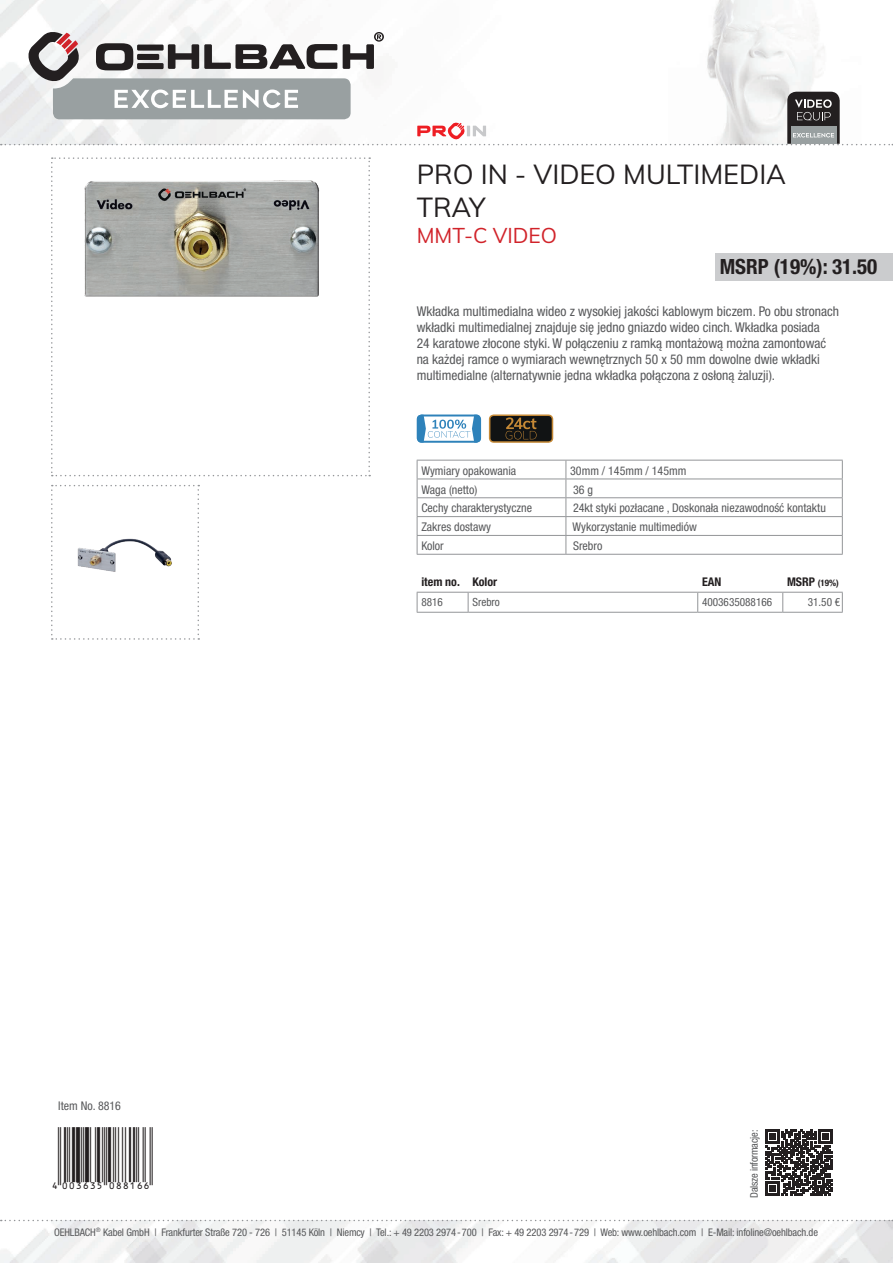
<style>
.page{position:relative;width:893px;height:1263px;background:#fff}
.page>*{position:absolute;margin:0;border:0;box-sizing:border-box;transform-origin:0 0}
.t1{font:27px/32.4px "Muli";color:#231f20}
.t2{font:27px "EAN";color:#231f20}
.t3{font:700 condensed 21px "Helvetica Neue LTW1 G";color:#231f20}
.t4{font:21px "Muli";color:#d1232a}
.t5{font:condensed 13.5px/16.2px "Helvetica Neue LTW1 G";color:#57585a}
.t6{font:condensed 12px "Helvetica Neue LTW1 G";color:#57585a}
.t7{font:700 condensed 12px "Helvetica Neue LTW1 G";color:#231f20}
.t8{font:condensed 11.25px "Helvetica Neue LTW1 G";color:#57585a}
.t9{font:condensed 10.5px "Helvetica Neue LTW1 G";letter-spacing:-.01em;color:#57585a}
.t10{font:700 condensed 9px "Helvetica Neue LTW1 G";color:#231f20}
.s1{font-size:12px}
</style>
<div class="page">
<img style="left:0;top:1220px;width:893px;height:43px">
<img style="left:0;top:0;width:818px;height:145px">
<svg style="left:1px;top:1220px;width:892px;height:1px"></svg>
<svg style="left:51px;top:157px;width:319px;height:319px"></svg>
<svg style="left:51px;top:485px;width:148px;height:155px"></svg>
<svg style="left:417px;top:414px;width:64px;height:29px"></svg>
<svg style="left:489px;top:414px;width:64px;height:29px;background:#433623"></svg>
<svg style="left:766px;top:1129px;width:66px;height:67px"></svg>
<svg style="left:1px;top:31px;width:892px;height:114px"></svg>
<svg style="left:417px;top:591px;width:426px;height:21px"></svg>
<hr style="left:417px;top:612px;width:51px;height:1px;background:#939598">
<hr style="left:468px;top:612px;width:230px;height:1px;background:#939598">
<hr style="left:698px;top:612px;width:85px;height:1px;background:#939598">
<hr style="left:783px;top:612px;width:60px;height:1px;background:#939598">
<hr style="left:417px;top:592px;width:51px;height:1px;background:#939598">
<hr style="left:468px;top:592px;width:230px;height:1px;background:#939598">
<hr style="left:698px;top:592px;width:85px;height:1px;background:#939598">
<hr style="left:783px;top:592px;width:60px;height:1px;background:#939598">
<div style="left:715px;top:253px;width:178px;height:27px;background:#cbccce"></div>
<svg style="left:417px;top:460px;width:426px;height:94px"></svg>
<hr style="left:417px;top:554px;width:149px;height:1px;background:#939598">
<hr style="left:566px;top:554px;width:277px;height:1px;background:#939598">
<h1 class="t1" style="left:417px;top:157px;width:371px">PRO IN - VIDEO MULTIMEDIA<br>TRAY</h1>
<h2 class="t4" style="left:417px;top:221px;width:142px">MMT-C VIDEO</h2>
<h2 class="t3" style="left:720px;top:254px;width:159px">MSRP (19%): 31.50</h2>
<p class="t5" style="left:417px;top:303px;width:424px">Wkładka multimedialna wideo z wysokiej jakości kablowym biczem. Po obu stronach wkładki multimedialnej znajduje się jedno gniazdo wideo cinch. Wkładka posiada<br>24 karatowe złocone styki. W połączeniu z ramką montażową można zamontować na każdej ramce o wymiarach wewnętrznych 50 x 50 mm dowolne dwie wkładki multimedialne (alternatywnie jedna wkładka połączona z osłoną żaluzji).</p>
<p class="t6" style="left:421px;top:463px;width:96px">Wymiary opakowania</p>
<p class="t6" style="left:570px;top:463px;width:118px">30mm / 145mm / 145mm</p>
<p class="t6" style="left:421px;top:482px;width:57px">Waga (netto)</p>
<p class="t6" style="left:573px;top:482px;width:21px">36 g</p>
<p class="t6" style="left:421px;top:501px;width:112px">Cechy charakterystyczne</p>
<p class="t6" style="left:573px;top:501px;width:254px">24kt styki pozłacane , Doskonała niezawodność kontaktu</p>
<p class="t6" style="left:421px;top:520px;width:71px">Zakres dostawy</p>
<p class="t6" style="left:573px;top:520px;width:126px">Wykorzystanie multimediów</p>
<p class="t6" style="left:421px;top:539px;width:24px">Kolor</p>
<p class="t6" style="left:573px;top:539px;width:31px">Srebro</p>
<p class="t7" style="left:421px;top:575px;width:77px">item no. Kolor</p>
<p class="t7" style="left:702px;top:575px;width:21px">EAN</p>
<p class="t10" style="left:787px;top:578px;width:53px"><span class="s1">MSRP</span> (19%)</p>
<p class="t8" style="left:421px;top:596px;width:23px">8816</p>
<p class="t8" style="left:472px;top:596px;width:29px">Srebro</p>
<p class="t8" style="left:702px;top:596px;width:72px">4003635088166</p>
<p class="t8" style="left:808px;top:596px;width:34px">31.50 €</p>
<p class="t6" style="left:58px;top:1099px;width:64px">Item No. 8816</p>
<h1 class="t2" style="left:51px;top:1157px;width:103px">4":D=@GI#NVVOTT"</h1>
<p class="t9" style="left:748px;top:1198px;width:70px;rotate:-90deg">Dalsze informacje:</p>
<p class="t9" style="left:54px;top:1226px;width:765px">OEHLBACH<sup>®</sup> Kabel GmbH | Frankfurter Straße 720 - 726 | 51145 Köln | Niemcy | Tel.: + 49 2203 2974-700 | Fax: + 49 2203 2974-729 | Web: www.oehlbach.com | E-Mail: infoline@oehlbach.de</p>
</div>
